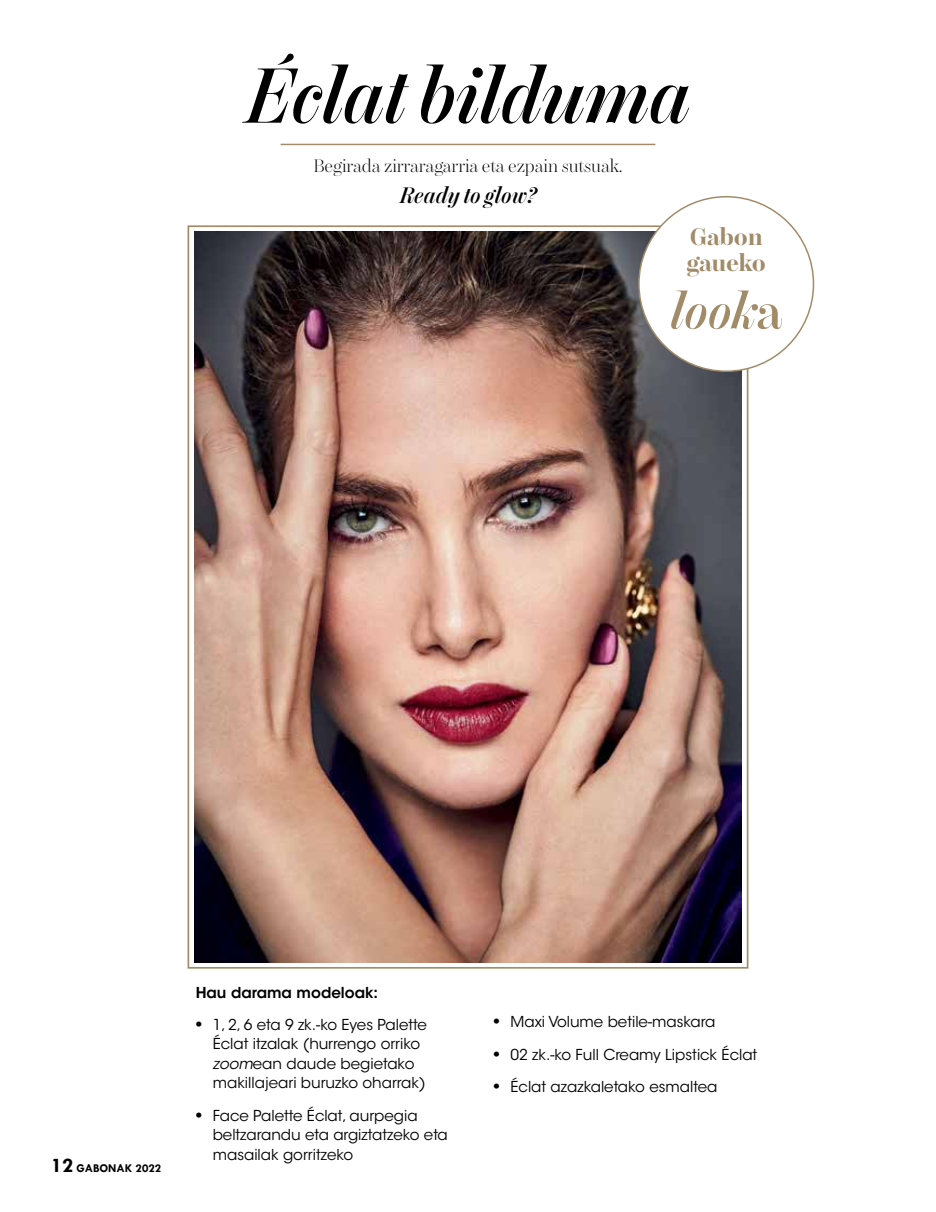
<style>
.page{position:relative;width:936px;height:1212px;background:#fff}
.page>*{position:absolute;margin:0;border:0;box-sizing:border-box;transform-origin:0 0}
.t1{font:italic 600 78px "Chamberi Display";color:#000}
.t2{font:italic 600 51px "Chamberi Display";color:#a18b68}
.t3{font:700 24px/25.5px "Chamberi Display";letter-spacing:-.005em;color:#a18b68}
.t4{font:italic 600 22.5px "Chamberi Display";letter-spacing:.01em;color:#000}
.t5{font:300 18px "Chamberi Display";color:#000}
.t6{font:15px/19.5px "ITC Avant Garde Std";color:#000}
.t7{font:600 15px "ITC Avant Garde Std";color:#000}
.t8{font:700 12px "Tw Cen";color:#000}
.s1{font-style:normal}
.s2{font-size:21px}
.s3{font-family:"Times";font-size:18px}
.s4{font-style:italic}
</style>
<div class="page">
<img style="left:194px;top:232px;width:547px;height:730px">
<hr style="left:280px;top:144px;width:375px;height:1px;background:#a18b68">
<div style="left:639px;top:197px;width:174px;height:174px;background:#fff;border-radius:50%"></div>
<h1 class="t1" style="left:246px;top:39px;width:446px">Éclat bilduma</h1>
<p class="t5" style="left:314px;top:152px;width:310px">Begirada zirraragarria eta ezpain sutsuak.</p>
<h3 class="t4" style="left:399px;top:179px;width:138px">Ready to glow?</h3>
<h3 class="t3" style="left:686px;top:223px;width:81px">Gabon gaueko</h3>
<h2 class="t2" style="left:670px;top:274px;width:113px">look<span class="s1">a</span></h2>
<p class="t8" style="left:51px;top:1161px;width:112px"><span class="s2">12</span> GABONAK 2022</p>
<p class="t7" style="left:196px;top:983px;width:184px">Hau darama modeloak:</p>
<p class="t6" style="left:213px;top:1015px;width:215px;text-indent:-17px"><span class="s3">•</span> 1, 2, 6 eta 9 zk.-ko Eyes Palette<br>Éclat itzalak (hurrengo orriko <span class="s4">zoom</span>ean daude begietako makillajeari buruzko oharrak)</p>
<p class="t6" style="left:213px;top:1106px;width:237px;text-indent:-17px"><span class="s3">•</span> Face Palette Éclat, aurpegia beltzarandu eta argiztatzeko eta masailak gorritzeko</p>
<p class="t6" style="left:493px;top:1012px;width:223px"><span class="s3">•</span> Maxi Volume betile-maskara</p>
<p class="t6" style="left:493px;top:1045px;width:265px"><span class="s3">•</span> 02 zk.-ko Full Creamy Lipstick Éclat</p>
<p class="t6" style="left:493px;top:1077px;width:225px"><span class="s3">•</span> Éclat azazkaletako esmaltea</p>
</div>
